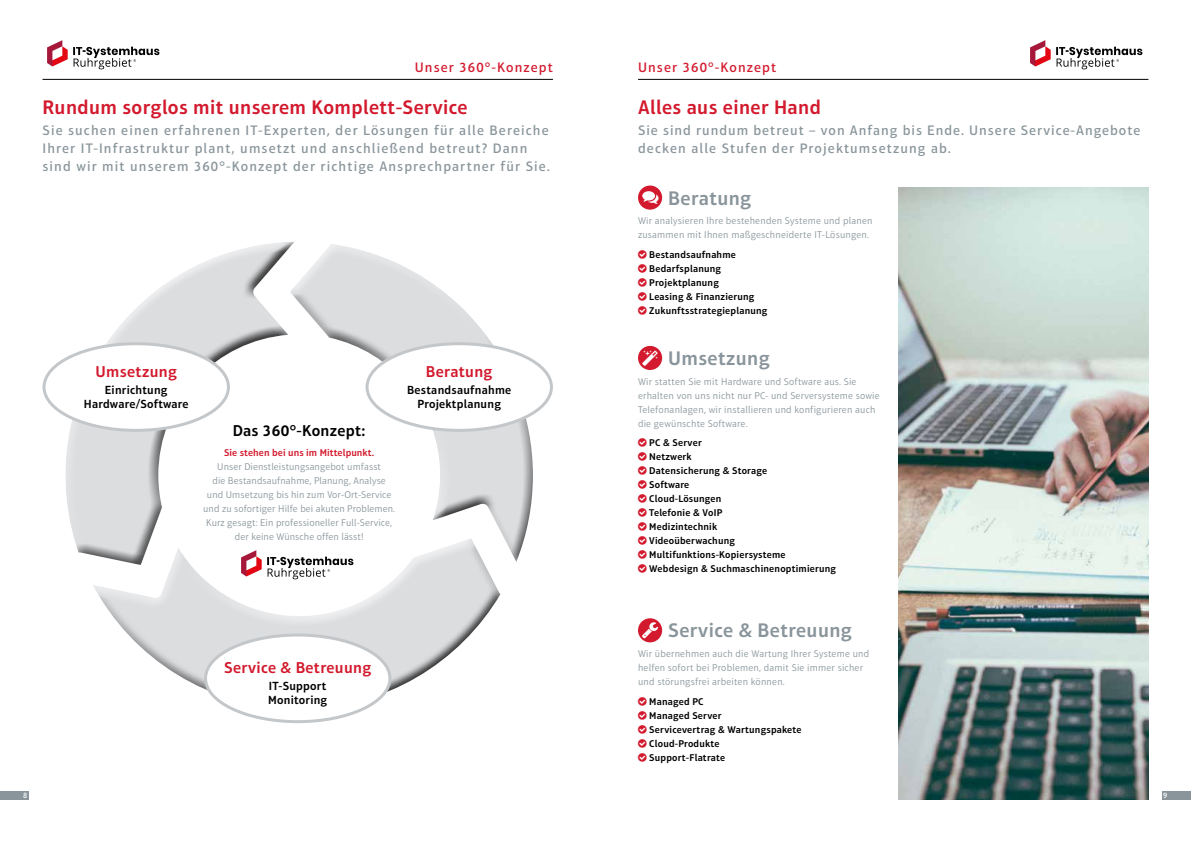
<style>
.page{position:relative;width:1191px;height:842px;background:#fff}
.page>*{position:absolute;margin:0;border:0;box-sizing:border-box;transform-origin:0 0}
.t1{font:600 20px "Aptifer Sans LT Pro";letter-spacing:.02em;color:#d3192d}
.t2{font:600 20px "Aptifer Sans LT Pro";letter-spacing:.02em;color:#89959b}
.t3{font:600 16px "Aptifer Sans LT Pro";letter-spacing:.02em;color:#d3192d}
.t4{font:600 16px "Aptifer Sans LT Pro";letter-spacing:.02em;color:#000}
.t5{font:500 14px/18px "Aptifer Sans LT Pro";letter-spacing:.08em;color:#89959b}
.t6{font:500 14px "Aptifer Sans LT Pro";letter-spacing:.08em;color:#d3192d}
.t7{font:600 12px/14px "Aptifer Sans LT Pro";letter-spacing:.02em;color:#000;text-align:center}
.t8{font:300 10px/14px "Aptifer Sans LT Pro";letter-spacing:.02em;color:#89959b}
.t9{font:600 10px/14px "Aptifer Sans LT Pro";letter-spacing:.02em;color:#000}
.t10{font:600 10px "Aptifer Sans LT Pro";letter-spacing:.01em;color:#d3192d}
.t11{font:500 8px "Aptifer Sans LT Pro";color:#fff}
</style>
<div class="page">
<hr style="left:638px;top:79px;width:510px;height:1px;background:#000">
<hr style="left:43px;top:79px;width:510px;height:1px;background:#000">
<div style="left:0;top:791px;width:28px;height:8px;background:#89959b"></div>
<div style="left:1162px;top:791px;width:29px;height:8px;background:#89959b"></div>
<div style="left:638px;top:186px;width:24px;height:24px;background:#d3192d;border-radius:50%"></div>
<svg style="left:642px;top:191px;width:16px;height:13px"></svg>
<div style="left:638px;top:346px;width:24px;height:24px;background:#d3192d;border-radius:50%"></div>
<div style="left:638px;top:618px;width:24px;height:24px;background:#d3192d;border-radius:50%"></div>
<svg style="left:642px;top:622px;width:16px;height:16px"></svg>
<div style="left:70px;top:240px;width:464px;height:469px;background:#000;opacity:.75"></div>
<div style="left:205px;top:635px;width:185px;height:87px;background:#fff;border-radius:50%"></div>
<div style="left:204px;top:633px;width:187px;height:90px;border:3px solid #c4c7ca;border-radius:50%"></div>
<div style="left:367px;top:344px;width:184px;height:86px;background:#fff;border-radius:50%"></div>
<div style="left:365px;top:342px;width:188px;height:90px;border:3px solid #c4c7ca;border-radius:50%"></div>
<div style="left:44px;top:344px;width:184px;height:86px;background:#fff;border-radius:50%"></div>
<div style="left:43px;top:342px;width:187px;height:90px;border:3px solid #c4c7ca;border-radius:50%"></div>
<img style="left:899px;top:188px;width:249px;height:611px">
<img style="left:1030px;top:40px;width:113px;height:30px">
<img style="left:236px;top:541px;width:122px;height:46px">
<img style="left:47px;top:40px;width:113px;height:30px">
<h3 class="t6" style="left:415px;top:59px;width:140px">Unser 360°-Konzept</h3>
<h3 class="t6" style="left:638px;top:59px;width:140px">Unser 360°-Konzept</h3>
<h1 class="t1" style="left:43px;top:96px;width:426px">Rundum sorglos mit unserem Komplett-Service</h1>
<h3 class="t5" style="left:43px;top:121px;width:509px">Sie suchen einen erfahrenen IT-Experten, der Lösungen für alle Bereiche<br>Ihrer IT-Infrastruktur plant, umsetzt und anschließend betreut? Dann sind wir mit unserem 360°-Konzept der richtige Ansprechpartner für Sie.</h3>
<h2 class="t3" style="left:96px;top:363px;width:83px">Umsetzung</h2>
<p class="t7" style="left:84px;top:383px;width:106px">Einrichtung<br>Hardware/Software</p>
<h2 class="t4" style="left:233px;top:421px;width:134px">Das 360°-Konzept:</h2>
<p class="t10" style="left:224px;top:447px;width:152px">Sie stehen bei uns im Mittelpunkt.</p>
<p class="t8" style="left:203px;top:460px;width:194px;text-align:center">Unser Dienstleistungsangebot umfasst<br>die Bestandsaufnahme, Planung, Analyse und Umsetzung bis hin zum Vor-Ort-Service und zu sofortiger Hilfe bei akuten Problemen.<br>Kurz gesagt: Ein professioneller Full-Service, der keine Wünsche offen lässt!</p>
<h2 class="t3" style="left:426px;top:362px;width:68px">Beratung</h2>
<p class="t7" style="left:407px;top:383px;width:105px">Bestandsaufnahme<br>Projektplanung</p>
<h2 class="t3" style="left:224px;top:658px;width:149px">Service &amp; Betreuung</h2>
<p class="t7" style="left:268px;top:679px;width:61px;text-align:left">IT-Support<br>Monitoring</p>
<h1 class="t1" style="left:638px;top:96px;width:184px">Alles aus einer Hand</h1>
<h3 class="t5" style="left:638px;top:121px;width:504px">Sie sind rundum betreut – von Anfang bis Ende. Unsere Service-Angebote decken alle Stufen der Projektumsetzung ab.</h3>
<h1 class="t2" style="left:668px;top:186px;width:85px">Beratung</h1>
<p class="t8" style="left:638px;top:214px;width:236px">Wir analysieren Ihre bestehenden Systeme und planen zusammen mit Ihnen maßgeschneiderte IT-Lösungen.</p>
<p class="t9" style="left:649px;top:248px;width:120px">Bestandsaufnahme<br>Bedarfsplanung<br>Projektplanung<br>Leasing &amp; Finanzierung<br>Zukunftsstrategieplanung</p>
<h1 class="t2" style="left:668px;top:346px;width:103px">Umsetzung</h1>
<p class="t8" style="left:638px;top:374px;width:243px">Wir statten Sie mit Hardware und Software aus. Sie erhalten von uns nicht nur PC- und Serversysteme sowie Telefonanlagen, wir installieren und konfigurieren auch die gewünschte Software.</p>
<p class="t9" style="left:649px;top:436px;width:188px">PC &amp; Server<br>Netzwerk<br>Datensicherung &amp; Storage<br>Software<br>Cloud-Lösungen<br>Telefonie &amp; VoIP<br>Medizintechnik<br>Videoüberwachung<br>Multifunktions-Kopiersysteme<br>Webdesign &amp; Suchmaschinenoptimierung</p>
<h1 class="t2" style="left:668px;top:619px;width:185px">Service &amp; Betreuung</h1>
<p class="t8" style="left:638px;top:647px;width:233px">Wir übernehmen auch die Wartung Ihrer Systeme und helfen sofort bei Problemen, damit Sie immer sicher und störungsfrei arbeiten können.</p>
<p class="t9" style="left:649px;top:694px;width:154px">Managed PC<br>Managed Server<br>Servicevertrag &amp; Wartungspakete<br>Cloud-Produkte<br>Support-Flatrate</p>
<p class="t11" style="left:23px;top:790px;width:6px">8</p>
<p class="t11" style="left:1163px;top:790px;width:6px">9</p>
</div>
